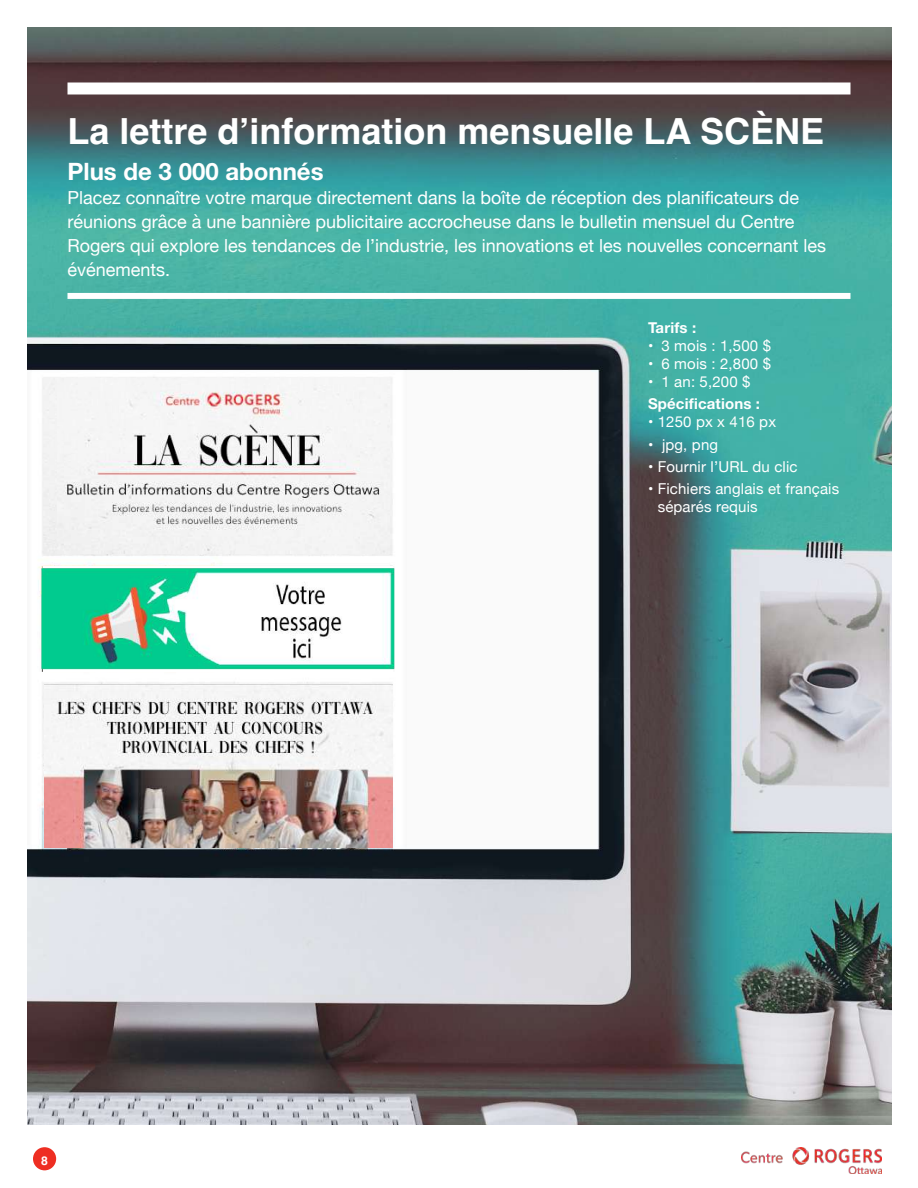
<style>
.page{position:relative;width:918px;height:1188px;background:#fff}
.page>*{position:absolute;margin:0;border:0;box-sizing:border-box;transform-origin:0 0}
.t1{font:700 36px "Helvetica";color:#fff}
.t2{font:700 24px "Helvetica Neue LT Std";color:#fff}
.t3{font:18px/24px "Helvetica Neue";color:#fff}
.t4{font:15px/18px "Helvetica Neue";letter-spacing:.01em;color:#fff}
.t5{font:700 15px "Helvetica Neue LT Std";letter-spacing:.01em;color:#fff}
.t6{font:700 12.3px "Helvetica";color:#fff}
</style>
<div class="page">
<img style="left:27px;top:27px;width:864px;height:1098px">
<div style="left:68px;top:82px;width:782px;height:12px;background:#fff"></div>
<div style="left:68px;top:293px;width:782px;height:6px;background:#fff"></div>
<img style="left:742px;top:1148px;width:140px;height:25px">
<div style="left:33px;top:1147px;width:23px;height:23px;background:#ee2e22;border-radius:50%"></div>
<img style="left:57px;top:378px;width:333px;height:4px">
<img style="left:27px;top:382px;width:416px;height:486px">
<h1 class="t1" style="left:68px;top:109px;width:758px">La lettre d’information mensuelle LA SCÈNE</h1>
<h2 class="t2" style="left:68px;top:157px;width:258px">Plus de 3 000 abonnés</h2>
<p class="t3" style="left:68px;top:187px;width:760px">Placez connaître votre marque directement dans la boîte de réception des planificateurs de réunions grâce à une bannière publicitaire accrocheuse dans le bulletin mensuel du Centre Rogers qui explore les tendances de l’industrie, les innovations et les nouvelles concernant les événements.</p>
<p class="t5" style="left:648px;top:318px;width:50px">Tarifs :</p>
<p class="t4" style="left:648px;top:338px;width:125px">• 3 mois : 1,500 $</p>
<p class="t4" style="left:648px;top:356px;width:125px">• 6 mois : 2,800 $</p>
<p class="t4" style="left:648px;top:374px;width:104px">• 1 an: 5,200 $</p>
<p class="t5" style="left:648px;top:395px;width:114px">Spécifications :</p>
<p class="t4" style="left:648px;top:414px;width:130px">• 1250 px x 416 px</p>
<p class="t4" style="left:648px;top:436px;width:72px">• jpg, png</p>
<p class="t4" style="left:648px;top:459px;width:151px">• Fournir l’URL du clic</p>
<p class="t4" style="left:658px;top:481px;width:183px;text-indent:-10px">• Fichiers anglais et français séparés requis</p>
<p class="t6" style="left:41px;top:1153px;width:8px">8</p>
</div>
